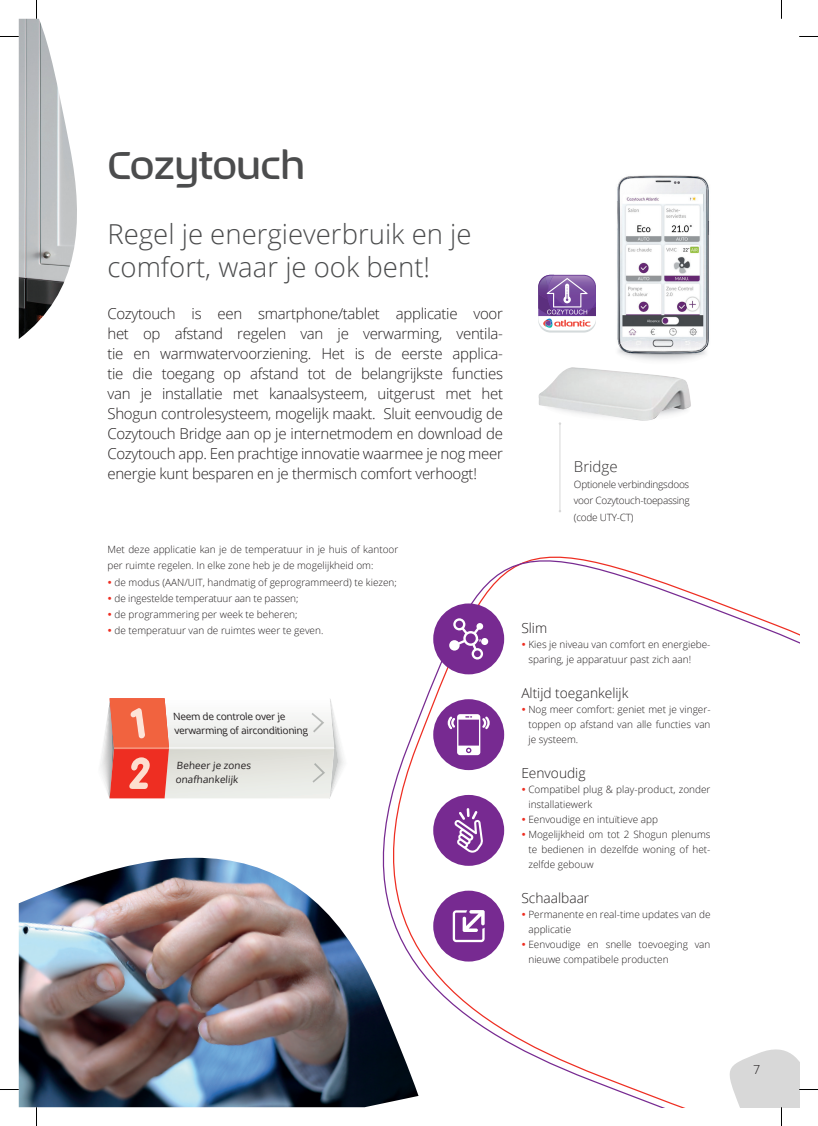
<style>
.page{position:relative;width:818px;height:1126px;background:#fff}
.page>*{position:absolute;margin:0;border:0;box-sizing:border-box;transform-origin:0 0}
.t1{font:500 43.75px "September";color:#4b4c4d}
.t2{font:300 27.5px/32.5px "Open Sans";color:#4b4c4d}
.t3{font:300 15px/20px "Open Sans";letter-spacing:-.02em;color:#231f20;text-align:justify}
.t4{font:300 15px "Open Sans";color:#312f30}
.t5{font:300 13.75px "Open Sans";color:#231f20}
.t6{font:300 12.5px "Open Sans";color:#231f20}
.t7{font:300 10px/15px "Open Sans";color:#231f20}
.t8{font:10px/13.8px "Open Sans";color:#231f20}
.s1{color:#ee2e22}
</style>
<div class="page">
<svg style="left:382px;top:556px;width:416px;height:551px"></svg>
<img style="left:538px;top:367px;width:153px;height:54px">
<img style="left:617px;top:175px;width:93px;height:162px">
<img style="left:617px;top:337px;width:92px;height:18px">
<svg style="left:538px;top:275px;width:57px;height:57px"></svg>
<img style="left:19px;top:857px;width:399px;height:250px">
<div style="left:433px;top:699px;width:71px;height:71px;background:#772a91;border-radius:50%"></div>
<svg style="left:447px;top:714px;width:42px;height:41px"></svg>
<svg style="left:100px;top:698px;width:244px;height:101px"></svg>
<div style="left:433px;top:603px;width:71px;height:71px;background:#772a91;border-radius:50%"></div>
<svg style="left:449px;top:618px;width:34px;height:41px"></svg>
<div style="left:481px;top:638px;width:7px;height:7px;background:#fff;border-radius:50%"></div>
<div style="left:433px;top:794px;width:71px;height:71px;background:#772a91;border-radius:50%"></div>
<svg style="left:454px;top:808px;width:29px;height:44px"></svg>
<div style="left:433px;top:890px;width:71px;height:71px;background:#772a91;border-radius:50%"></div>
<svg style="left:452px;top:910px;width:32px;height:32px"></svg>
<hr style="left:559px;top:423px;width:1px;height:88px;background:#d8d8d8">
<img style="left:19px;top:19px;width:58px;height:320px">
<svg style="left:0;top:36px;width:19px;height:1px"></svg>
<svg style="left:799px;top:36px;width:18px;height:1px"></svg>
<svg style="left:0;top:1088px;width:19px;height:2px"></svg>
<svg style="left:36px;top:0;width:1px;height:19px"></svg>
<svg style="left:36px;top:1107px;width:1px;height:18px"></svg>
<svg style="left:723px;top:1041px;width:94px;height:84px"></svg>
<h1 class="t1" style="left:107px;top:137px;width:198px">Cozytouch</h1>
<h2 class="t2" style="left:107px;top:217px;width:365px">Regel je energieverbruik en je comfort, waar je ook bent!</h2>
<p class="t3" style="left:107px;top:303px;width:397px">Cozytouch is een smartphone/tablet applicatie voor het op afstand regelen van je verwarming, ventila&shy;tie en warmwatervoorziening. Het is de eerste applica&shy;tie die toegang op afstand tot de belangrijkste functies van je installatie met kanaalsysteem, uitgerust met het Shogun controlesysteem, mogelijk maakt. Sluit eenvoudig de Cozytouch Bridge aan op je internetmodem en download de Cozytouch app. Een prachtige innovatie waarmee je nog meer energie kunt besparen en je thermisch comfort verhoogt!</p>
<h3 class="t4" style="left:573px;top:456px;width:45px">Bridge</h3>
<p class="t7" style="left:573px;top:476px;width:117px;line-height:16.2px;text-align:justify">Optionele verbindingsdoos voor Cozytouch-toepassing (code UTY-CT)</p>
<p class="t7" style="left:107px;top:541px;width:292px;line-height:16.2px">Met deze applicatie kan je de temperatuur in je huis of kantoor per ruimte regelen. In elke zone heb je de mogelijkheid om:</p>
<p class="t7" style="left:107px;top:574px;width:291px"><span class="s1">•</span> de modus (AAN/UIT, handmatig of geprogrammeerd) te kiezen;</p>
<p class="t7" style="left:107px;top:590px;width:192px"><span class="s1">•</span> de ingestelde temperatuur aan te passen;</p>
<p class="t7" style="left:107px;top:606px;width:191px"><span class="s1">•</span> de programmering per week te beheren;</p>
<p class="t7" style="left:107px;top:623px;width:217px"><span class="s1">•</span> de temperatuur van de ruimtes weer te geven.</p>
<h3 class="t5" style="left:521px;top:618px;width:27px">Slim</h3>
<p class="t7" style="left:528px;top:636px;width:183px;text-indent:-7px"><span class="s1">•</span> Kies je niveau van comfort en energiebe&shy;sparing, je apparatuur past zich aan!</p>
<h3 class="t5" style="left:521px;top:683px;width:108px">Altijd toegankelijk</h3>
<p class="t7" style="left:528px;top:701px;width:183px;text-align:justify;text-indent:-7px"><span class="s1">•</span> Nog meer comfort: geniet met je vinger&shy;toppen op afstand van alle functies van je systeem.</p>
<h3 class="t5" style="left:521px;top:763px;width:66px">Eenvoudig</h3>
<p class="t7" style="left:528px;top:781px;width:183px;text-indent:-7px"><span class="s1">•</span> Compatibel plug &amp; play-product, zonder installatiewerk</p>
<p class="t7" style="left:521px;top:811px;width:138px"><span class="s1">•</span> Eenvoudige en intuïtieve app</p>
<p class="t7" style="left:528px;top:826px;width:183px;text-align:justify;text-indent:-7px"><span class="s1">•</span> Mogelijkheid om tot 2 Shogun plenums te bedienen in dezelfde woning of het&shy;zelfde gebouw</p>
<h3 class="t5" style="left:521px;top:888px;width:69px">Schaalbaar</h3>
<p class="t7" style="left:528px;top:906px;width:183px;text-indent:-7px"><span class="s1">•</span> Permanente en real-time updates van de applicatie</p>
<p class="t7" style="left:528px;top:936px;width:183px;text-indent:-7px"><span class="s1">•</span> Eenvoudige en snelle toevoeging van nieuwe compatibele producten</p>
<p class="t8" style="left:173px;top:709px;width:137px">Neem de controle over je verwarming of airconditioning</p>
<p class="t8" style="left:175px;top:758px;width:78px">Beheer je zones onafhankelijk</p>
<p class="t6" style="left:752px;top:1060px;width:9px">7</p>
</div>
